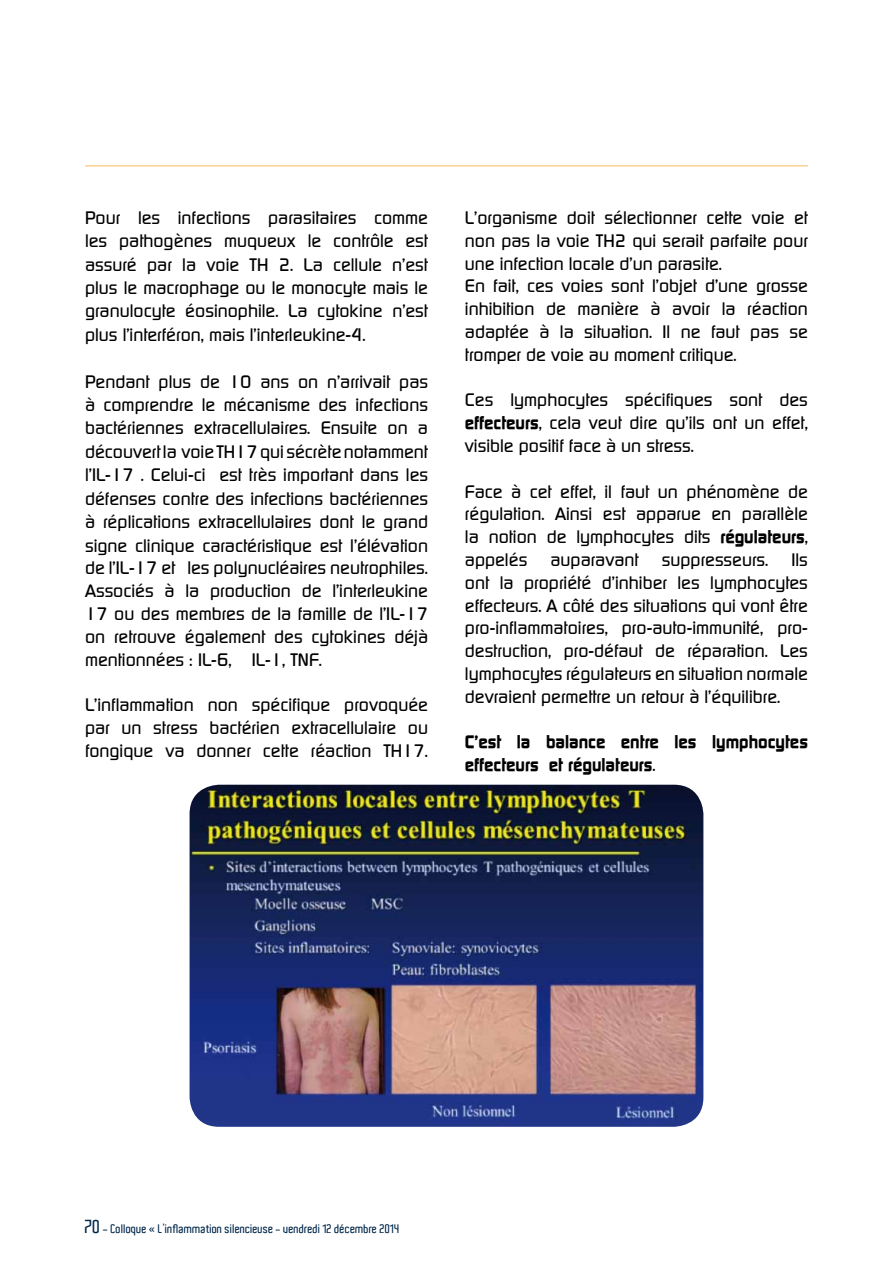
<style>
.page{position:relative;width:893px;height:1263px;background:#fff}
.page>*{position:absolute;margin:0;border:0;box-sizing:border-box;transform-origin:0 0}
.t1{font:500 18px/22.8px "Continuum";color:#000;text-align:justify}
.t2{font:700 18px/22.8px "Continuum";color:#000}
.t3{font:600 12px "Aldo";color:#00274a}
.s1{font-weight:700}
.s2{font-weight:500}
.s3{font-size:18px}
</style>
<div class="page">
<hr style="left:85px;top:165px;width:723px;height:2px;background:#fcd195">
<img style="left:190px;top:785px;width:513px;height:342px">
<p class="t1" style="left:85px;top:205px;width:344px;line-height:23.4px">Pour les infections parasitaires comme les pathogènes muqueux le contrôle est assuré par la voie TH 2. La cellule n’est plus le macrophage ou le monocyte mais le granulocyte éosinophile. La cytokine n’est plus l’interféron, mais l’interleukine-4.</p>
<p class="t1" style="left:85px;top:369px;width:345px">Pendant plus de 10 ans on n’arrivait pas à comprendre le mécanisme des infections bactériennes extracellulaires. Ensuite on a découvert la voie TH17 qui sécrète notamment l’IL-17 . Celui-ci est très important dans les défenses contre des infections bactériennes à réplications extracellulaires dont le grand signe clinique caractéristique est l’élévation de l’IL-17 et les polynucléaires neutrophiles.<br>Associés à la production de l’interleukine 17 ou des membres de la famille de l’IL-17 on retrouve également des cytokines déjà mentionnées : IL-6, IL-1, TNF.</p>
<p class="t1" style="left:85px;top:693px;width:345px">L’inflammation non spécifique provoquée par un stress bactérien extracellulaire ou fongique va donner cette réaction TH17.</p>
<p class="t1" style="left:465px;top:206px;width:345px;text-align:left">L’organisme doit sélectionner cette voie et non pas la voie TH2 qui serait parfaite pour une infection locale d’un parasite.<br>En fait, ces voies sont l’objet d’une grosse inhibition de manière à avoir la réaction adaptée à la situation. Il ne faut pas se tromper de voie au moment critique.</p>
<p class="t1" style="left:465px;top:388px;width:345px">Ces lymphocytes spécifiques sont des <span class="s1">effecteurs</span>, cela veut dire qu’ils ont un effet, visible positif face à un stress.</p>
<p class="t1" style="left:465px;top:479px;width:345px">Face à cet effet, il faut un phénomène de régulation. Ainsi est apparue en parallèle la notion de lymphocytes dits <span class="s1">régulateurs</span>, appelés</p>
<p class="t1" style="left:465px;top:548px;width:345px;text-indent:327px">Ils ont la propriété d’inhiber les lymphocytes effecteurs. A côté des situations qui vont être pro-inflammatoires, pro-auto-immunité, pro&shy;destruction, pro-défaut de réparation. Les lymphocytes régulateurs en situation normale devraient permettre un retour à l’équilibre.</p>
<p class="t2" style="left:465px;top:730px;width:345px">C’est la balance entre les lymphocytes effecteurs et régulateurs<span class="s2">.</span></p>
<p class="t1" style="left:550px;top:548px;width:90px">auparavant</p>
<p class="t1" style="left:662px;top:548px;width:108px">suppresseurs.</p>
<p class="t3" style="left:85px;top:1222px;width:316px"><span class="s3">70</span> - Colloque « L’inflammation silencieuse - vendredi 12 décembre 2014</p>
</div>
